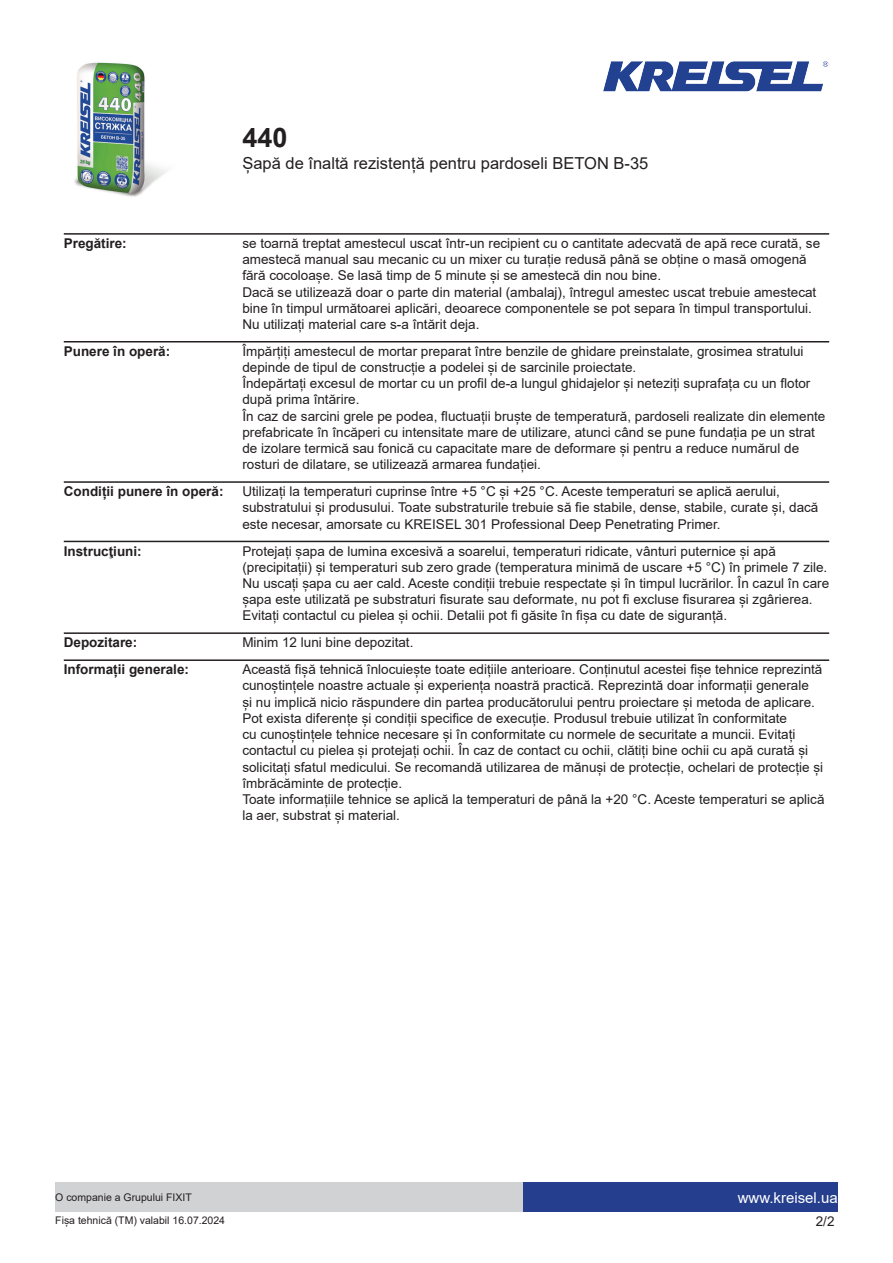
<style>
.page{position:relative;width:893px;height:1263px;background:#fff}
.page>*{position:absolute;margin:0;border:0;box-sizing:border-box;transform-origin:0 0}
.t1{font:700 27px "Arial";color:#231f20}
.t2{font:16.5px "Arial";color:#231f20}
.t3{font:15px "Arial";color:#fff}
.t4{font:13.5px/16.2px "Arial";color:#231f20}
.t5{font:700 13.5px "Arial";color:#231f20}
.t6{font:10.5px "Arial";color:#231f20}
</style>
<div class="page">
<img style="left:74px;top:62px;width:93px;height:135px">
<img style="left:603px;top:61px;width:226px;height:31px">
<div style="left:523px;top:1182px;width:315px;height:30px;background:#253f8e"></div>
<div style="left:55px;top:1182px;width:468px;height:30px;background:#d1d2d4"></div>
<hr style="left:64px;top:233px;width:765px;height:2px;background:#231f20">
<hr style="left:64px;top:341px;width:765px;height:1px;background:#231f20">
<hr style="left:64px;top:481px;width:765px;height:2px;background:#231f20">
<hr style="left:64px;top:541px;width:765px;height:1px;background:#231f20">
<hr style="left:64px;top:632px;width:765px;height:2px;background:#231f20">
<hr style="left:64px;top:659px;width:765px;height:2px;background:#231f20">
<h1 class="t1" style="left:242px;top:119px;width:47px">440</h1>
<p class="t2" style="left:242px;top:152px;width:408px">Șapă de înaltă rezistență pentru pardoseli BETON B-35</p>
<p class="t5" style="left:64px;top:234px;width:65px">Pregătire:</p>
<p class="t4" style="left:242px;top:235px;width:579px">se toarnă treptat amestecul uscat într-un recipient cu o cantitate adecvată de apă rece curată, se amestecă manual sau mecanic cu un mixer cu turație redusă până se obține o masă omogenă fără cocoloașe. Se lasă timp de 5 minute și se amestecă din nou bine.<br>Dacă se utilizează doar o parte din material (ambalaj), întregul amestec uscat trebuie amestecat bine în timpul următoarei aplicări, deoarece componentele se pot separa în timpul transportului.<br>Nu utilizați material care s-a întărit deja.</p>
<p class="t5" style="left:64px;top:342px;width:108px">Punere în operă:</p>
<p class="t4" style="left:242px;top:343px;width:585px">Împărțiți amestecul de mortar preparat între benzile de ghidare preinstalate, grosimea stratului depinde de tipul de construcție a podelei și de sarcinile proiectate.<br>Îndepărtați excesul de mortar cu un profil de-a lungul ghidajelor și neteziți suprafața cu un flotor după prima întărire.<br>În caz de sarcini grele pe podea, fluctuații bruște de temperatură, pardoseli realizate din elemente prefabricate în încăperi cu intensitate mare de utilizare, atunci când se pune fundația pe un strat de izolare termică sau fonică cu capacitate mare de deformare și pentru a reduce numărul de rosturi de dilatare, se utilizează armarea fundației.</p>
<p class="t5" style="left:64px;top:482px;width:161px">Condiții punere în operă:</p>
<p class="t4" style="left:242px;top:483px;width:578px">Utilizați la temperaturi cuprinse între +5 °C și +25 °C. Aceste temperaturi se aplică aerului, substratului și produsului. Toate substraturile trebuie să fie stabile, dense, stabile, curate și, dacă este necesar, amorsate cu KREISEL 301 Professional Deep Penetrating Primer.</p>
<p class="t5" style="left:64px;top:541px;width:80px">Instrucţiuni:</p>
<p class="t4" style="left:242px;top:543px;width:588px">Protejați șapa de lumina excesivă a soarelui, temperaturi ridicate, vânturi puternice și apă (precipitații) și temperaturi sub zero grade (temperatura minimă de uscare +5 °C) în primele 7 zile.<br>Nu uscați șapa cu aer cald. Aceste condiții trebuie respectate și în timpul lucrărilor. În cazul în care șapa este utilizată pe substraturi fisurate sau deformate, nu pot fi excluse fisurarea și zgârierea.<br>Evitați contactul cu pielea și ochii. Detalii pot fi găsite în fișa cu date de siguranță.</p>
<p class="t5" style="left:64px;top:633px;width:75px">Depozitare:</p>
<p class="t4" style="left:242px;top:634px;width:173px">Minim 12 luni bine depozitat.</p>
<p class="t5" style="left:64px;top:660px;width:127px">Informații generale:</p>
<p class="t4" style="left:242px;top:661px;width:584px">Această fișă tehnică înlocuiește toate edițiile anterioare. Conținutul acestei fișe tehnice reprezintă cunoștințele noastre actuale și experiența noastră practică. Reprezintă doar informații generale<br>și nu implică nicio răspundere din partea producătorului pentru proiectare și metoda de aplicare.<br>Pot exista diferențe și condiții specifice de execuție. Produsul trebuie utilizat în conformitate<br>cu cunoștințele tehnice necesare și în conformitate cu normele de securitate a muncii. Evitați contactul cu pielea și protejați ochii. În caz de contact cu ochii, clătiți bine ochii cu apă curată și solicitați sfatul medicului. Se recomandă utilizarea de mănuși de protecție, ochelari de protecție și îmbrăcăminte de protecție.<br>Toate informațiile tehnice se aplică la temperaturi de până la +20 °C. Aceste temperaturi se aplică la aer, substrat și material.</p>
<p class="t6" style="left:55px;top:1190px;width:138px">O companie a Grupului FIXIT</p>
<p class="t3" style="left:738px;top:1187px;width:102px">www.kreisel.ua</p>
<p class="t6" style="left:55px;top:1213px;width:171px">Fișa tehnică (TM) valabil 16.07.2024</p>
<p class="t4" style="left:816px;top:1213px;width:20px">2/2</p>
</div>
